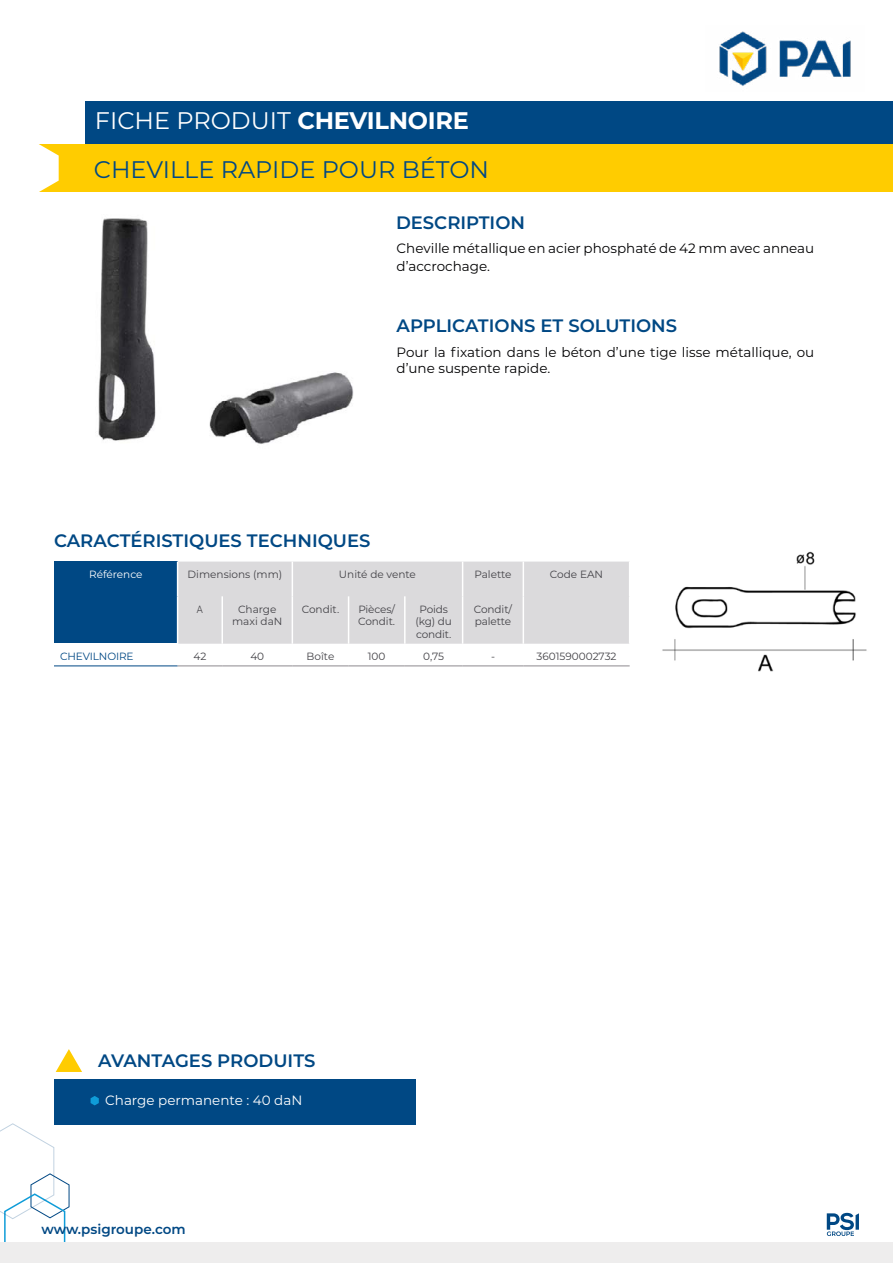
<style>
.page{position:relative;width:893px;height:1263px;background:#fff}
.page>*{position:absolute;margin:0;border:0;box-sizing:border-box;transform-origin:0 0}
.t1{font:24px "Montserrat";color:#fff}
.t2{font:24px "Montserrat";color:#004884}
.t3{font:600 18px "Montserrat";color:#004884}
.t4{font:13.5px/18px "Montserrat";color:#020203}
.t5{font:13.5px "Montserrat";color:#fff}
.t6{font:600 13.5px "Montserrat";color:#004884}
.t7{font:10.5px/12.6px "Montserrat";color:#434247;text-align:center}
.t8{font:10.5px "Montserrat";letter-spacing:-.01em;color:#004884}
.t9{font:10.5px "Montserrat";color:#fff}
.t10{font:10.5px "Montserrat";color:#434247;scale:.8 1}
.s1{font-weight:700}
</style>
<div class="page">
<div style="left:85px;top:101px;width:808px;height:44px;background:#004884"></div>
<div style="left:38px;top:145px;width:855px;height:47px;background:#fc0"></div>
<svg style="left:38px;top:144px;width:21px;height:48px"></svg>
<svg style="left:827px;top:1213px;width:32px;height:23px"></svg>
<div style="left:54px;top:1079px;width:361px;height:45px;background:#004884"></div>
<img style="left:98px;top:218px;width:256px;height:226px">
<svg style="left:56px;top:1049px;width:26px;height:23px"></svg>
<svg style="left:91px;top:1096px;width:8px;height:9px"></svg>
<svg style="left:0;top:1123px;width:70px;height:119px"></svg>
<div style="left:0;top:1242px;width:893px;height:21px;background:#eeeded"></div>
<img style="left:719px;top:31px;width:132px;height:55px">
<div style="left:54px;top:562px;width:124px;height:82px;background:#004884"></div>
<div style="left:178px;top:562px;width:451px;height:82px;background:#dbdadc"></div>
<hr style="left:54px;top:643px;width:123px;height:1px;background:#fff">
<hr style="left:54px;top:665px;width:124px;height:1px;background:#004884">
<hr style="left:178px;top:665px;width:44px;height:1px;background:#8d8a8f">
<hr style="left:222px;top:665px;width:70px;height:1px;background:#8d8a8f">
<hr style="left:292px;top:665px;width:57px;height:1px;background:#8d8a8f">
<hr style="left:349px;top:665px;width:56px;height:1px;background:#8d8a8f">
<hr style="left:405px;top:665px;width:58px;height:1px;background:#8d8a8f">
<hr style="left:463px;top:665px;width:60px;height:1px;background:#8d8a8f">
<hr style="left:523px;top:665px;width:107px;height:1px;background:#8d8a8f">
<hr style="left:177px;top:562px;width:1px;height:34px;background:#fff">
<hr style="left:292px;top:562px;width:1px;height:34px;background:#fff">
<hr style="left:462px;top:562px;width:1px;height:34px;background:#fff">
<hr style="left:523px;top:562px;width:1px;height:34px;background:#fff">
<hr style="left:177px;top:596px;width:1px;height:48px;background:#fff">
<hr style="left:221px;top:596px;width:2px;height:48px;background:#fff">
<hr style="left:292px;top:596px;width:1px;height:48px;background:#fff">
<hr style="left:348px;top:596px;width:1px;height:48px;background:#fff">
<hr style="left:404px;top:596px;width:2px;height:48px;background:#fff">
<hr style="left:462px;top:596px;width:1px;height:48px;background:#fff">
<hr style="left:523px;top:596px;width:1px;height:48px;background:#fff">
<img style="left:662px;top:551px;width:205px;height:121px">
<h1 class="t1" style="left:95px;top:104px;width:376px">FICHE PRODUIT <span class="s1">CHEVILNOIRE</span></h1>
<h1 class="t2" style="left:94px;top:153px;width:397px">CHEVILLE RAPIDE POUR BÉTON</h1>
<h2 class="t3" style="left:396px;top:210px;width:131px">DESCRIPTION</h2>
<p class="t4" style="left:396px;top:239px;width:419px">Cheville métallique en acier phosphaté de 42 mm avec anneau d’accrochage.</p>
<h2 class="t3" style="left:396px;top:313px;width:282px">APPLICATIONS ET SOLUTIONS</h2>
<p class="t4" style="left:396px;top:343px;width:419px;line-height:16.2px">Pour la fixation dans le béton d’une tige lisse métallique, ou d’une suspente rapide.</p>
<h2 class="t3" style="left:54px;top:528px;width:318px">CARACTÉRISTIQUES TECHNIQUES</h2>
<p class="t9" style="left:89px;top:567px;width:55px">Référence</p>
<p class="t7" style="left:188px;top:567px;width:96px">Dimensions (mm)</p>
<p class="t7" style="left:339px;top:567px;width:79px">Unité de vente</p>
<p class="t7" style="left:474px;top:567px;width:39px">Palette</p>
<p class="t7" style="left:550px;top:567px;width:55px">Code EAN</p>
<p class="t10" style="left:197px;top:601px;width:9px">A</p>
<p class="t7" style="left:232px;top:602px;width:52px">Charge maxi daN</p>
<p class="t7" style="left:302px;top:602px;width:39px">Condit.</p>
<p class="t7" style="left:358px;top:602px;width:38px;text-align:left">Pièces/<br>Condit.</p>
<p class="t7" style="left:415px;top:602px;width:38px">Poids (kg) du condit.</p>
<p class="t7" style="left:474px;top:602px;width:40px;text-align:left">Condit/ palette</p>
<p class="t8" style="left:60px;top:649px;width:75px">CHEVILNOIRE</p>
<p class="t7" style="left:193px;top:649px;width:14px">42</p>
<p class="t7" style="left:250px;top:649px;width:15px">40</p>
<p class="t7" style="left:307px;top:649px;width:29px">Boîte</p>
<p class="t7" style="left:368px;top:649px;width:19px">100</p>
<p class="t7" style="left:423px;top:649px;width:22px">0,75</p>
<p class="t7" style="left:491px;top:649px;width:6px">-</p>
<p class="t7" style="left:536px;top:649px;width:82px">3601590002732</p>
<h2 class="t3" style="left:98px;top:1047px;width:219px">AVANTAGES PRODUITS</h2>
<p class="t5" style="left:105px;top:1090px;width:199px">Charge permanente : 40 daN</p>
<p class="t6" style="left:41px;top:1219px;width:146px">www.psigroupe.com</p>
</div>
